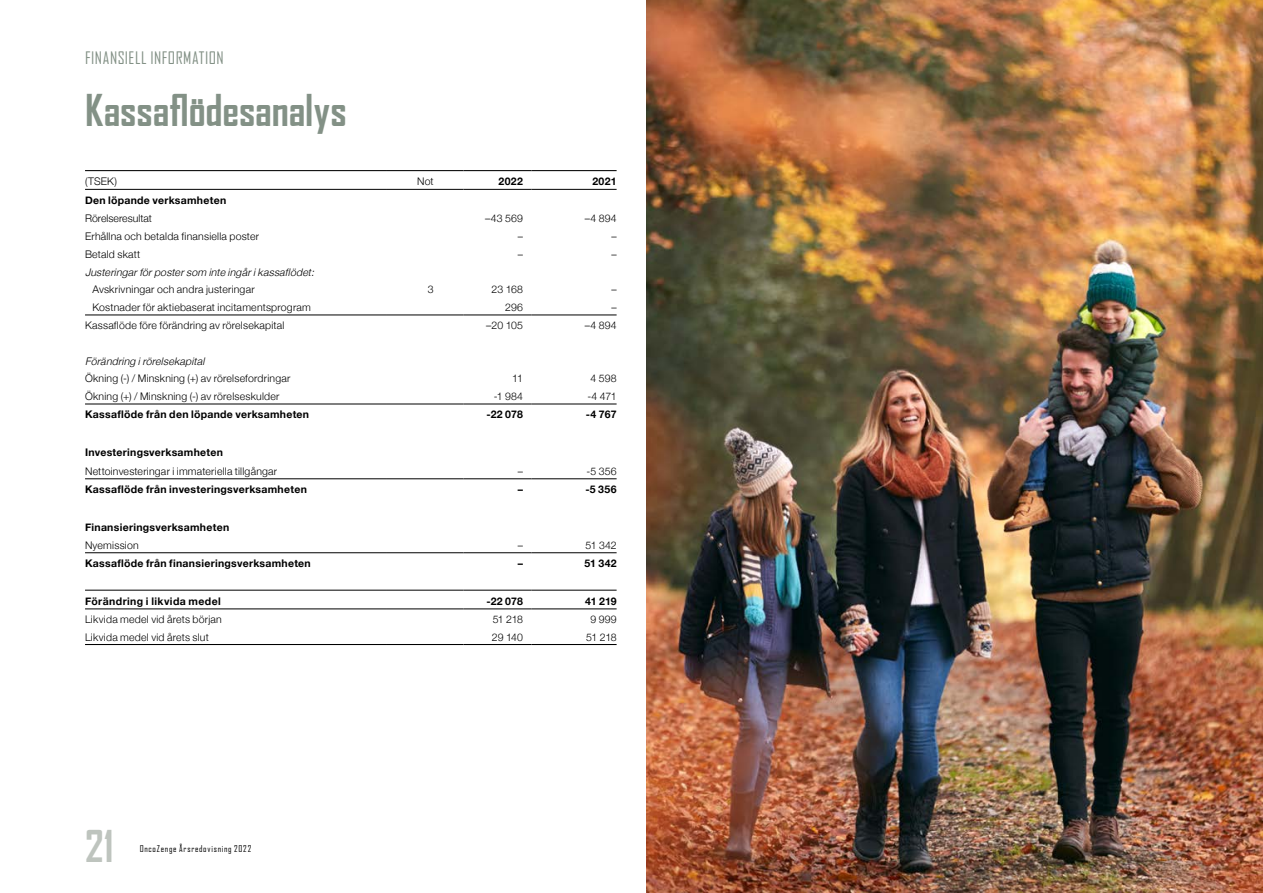
<style>
.page{position:relative;width:1263px;height:893px;background:#fff}
.page>*{position:absolute;margin:0;border:0;box-sizing:border-box;transform-origin:0 0}
.t1{font:700 42px "Agency FB";letter-spacing:-.005em;color:#839186}
.t2{font:700 42px "Agency FB";color:#bec4be}
.t3{font:16.5px "Agency FB";letter-spacing:.025em;color:#839186}
.t4{font:300 10.5px "Helvetica Neue";letter-spacing:.02em;color:#000}
.t5{font:700 10.5px "Helvetica Neue";letter-spacing:.025em;color:#000}
.t6{font:italic 300 10.5px "Helvetica Neue";color:#000}
.t7{font:300 10.5px "Helvetica Neue";color:#000}
.t8{font:9px "Agency FB";letter-spacing:.08em;color:#000}
</style>
<div class="page">
<img style="left:646px;top:0;width:617px;height:893px">
<hr style="left:85px;top:189px;width:302px;height:1px;background:#000">
<hr style="left:387px;top:189px;width:76px;height:1px;background:#000">
<hr style="left:463px;top:189px;width:68px;height:1px;background:#000">
<hr style="left:531px;top:189px;width:86px;height:1px;background:#000">
<hr style="left:85px;top:170px;width:302px;height:1px;background:#000">
<hr style="left:387px;top:170px;width:76px;height:1px;background:#000">
<hr style="left:463px;top:170px;width:68px;height:1px;background:#000">
<hr style="left:531px;top:170px;width:86px;height:1px;background:#000">
<hr style="left:85px;top:404px;width:302px;height:1px;background:#000">
<hr style="left:387px;top:404px;width:76px;height:1px;background:#000">
<hr style="left:463px;top:404px;width:68px;height:1px;background:#000">
<hr style="left:531px;top:404px;width:86px;height:1px;background:#000">
<hr style="left:85px;top:479px;width:302px;height:1px;background:#000">
<hr style="left:387px;top:479px;width:76px;height:1px;background:#000">
<hr style="left:463px;top:479px;width:68px;height:1px;background:#000">
<hr style="left:531px;top:479px;width:86px;height:1px;background:#000">
<hr style="left:85px;top:552px;width:302px;height:1px;background:#000">
<hr style="left:387px;top:552px;width:76px;height:1px;background:#000">
<hr style="left:463px;top:552px;width:68px;height:1px;background:#000">
<hr style="left:531px;top:552px;width:86px;height:1px;background:#000">
<hr style="left:85px;top:315px;width:302px;height:1px;background:#000">
<hr style="left:387px;top:315px;width:76px;height:1px;background:#000">
<hr style="left:463px;top:315px;width:68px;height:1px;background:#000">
<hr style="left:531px;top:315px;width:86px;height:1px;background:#000">
<hr style="left:85px;top:644px;width:302px;height:1px;background:#000">
<hr style="left:387px;top:644px;width:76px;height:1px;background:#000">
<hr style="left:463px;top:644px;width:68px;height:1px;background:#000">
<hr style="left:531px;top:644px;width:86px;height:1px;background:#000">
<hr style="left:85px;top:590px;width:302px;height:1px;background:#000">
<hr style="left:387px;top:590px;width:76px;height:1px;background:#000">
<hr style="left:463px;top:590px;width:68px;height:1px;background:#000">
<hr style="left:531px;top:590px;width:86px;height:1px;background:#000">
<hr style="left:85px;top:609px;width:302px;height:1px;background:#000">
<hr style="left:387px;top:609px;width:76px;height:1px;background:#000">
<hr style="left:463px;top:609px;width:68px;height:1px;background:#000">
<hr style="left:531px;top:609px;width:86px;height:1px;background:#000">
<h2 class="t3" style="left:85px;top:48px;width:140px">FINANSIELL INFORMATION</h2>
<h1 class="t1" style="left:85px;top:84px;width:263px">Kassaflödesanalys</h1>
<p class="t4" style="left:85px;top:173px;width:34px">(TSEK)</p>
<p class="t4" style="left:417px;top:173px;width:18px">Not</p>
<p class="t5" style="left:499px;top:173px;width:26px">2022</p>
<p class="t5" style="left:592px;top:173px;width:26px">2021</p>
<p class="t5" style="left:85px;top:192px;width:143px">Den löpande verksamheten</p>
<p class="t7" style="left:85px;top:210px;width:68px">Rörelseresultat</p>
<p class="t4" style="left:485px;top:210px;width:39px">–43 569</p>
<p class="t4" style="left:585px;top:210px;width:33px">–4 894</p>
<p class="t4" style="left:85px;top:228px;width:175px">Erhållna och betalda finansiella poster</p>
<p class="t4" style="left:518px;top:228px;width:7px">–</p>
<p class="t4" style="left:611px;top:228px;width:7px">–</p>
<p class="t4" style="left:85px;top:245px;width:57px">Betald skatt</p>
<p class="t4" style="left:518px;top:245px;width:7px">–</p>
<p class="t4" style="left:611px;top:245px;width:7px">–</p>
<p class="t6" style="left:85px;top:263px;width:234px">Justeringarförpostersom inteingårikassaflödet:</p>
<p class="t4" style="left:92px;top:281px;width:164px">Avskrivningar och andra justeringar</p>
<p class="t4" style="left:428px;top:281px;width:7px">3</p>
<p class="t4" style="left:492px;top:281px;width:33px">23 168</p>
<p class="t4" style="left:611px;top:281px;width:7px">–</p>
<p class="t4" style="left:92px;top:299px;width:220px">Kostnader för aktiebaserat incitamentsprogram</p>
<p class="t4" style="left:505px;top:299px;width:19px">296</p>
<p class="t4" style="left:611px;top:299px;width:7px">–</p>
<p class="t4" style="left:85px;top:317px;width:201px">Kassaflöde före förändring av rörelsekapital</p>
<p class="t4" style="left:486px;top:317px;width:38px">–20 105</p>
<p class="t4" style="left:585px;top:317px;width:33px">–4 894</p>
<p class="t6" style="left:85px;top:352px;width:124px">Förändringirörelsekapital</p>
<p class="t4" style="left:85px;top:370px;width:207px">Ökning (-) / Minskning (+) av rörelsefordringar</p>
<p class="t4" style="left:512px;top:370px;width:12px">11</p>
<p class="t4" style="left:590px;top:370px;width:28px">4 598</p>
<p class="t4" style="left:85px;top:388px;width:196px">Ökning (+) / Minskning (-) av rörelseskulder</p>
<p class="t4" style="left:494px;top:388px;width:31px">-1 984</p>
<p class="t4" style="left:587px;top:388px;width:31px">-4 471</p>
<p class="t5" style="left:85px;top:406px;width:226px">Kassaflöde från den löpande verksamheten</p>
<p class="t5" style="left:486px;top:406px;width:38px">-22 078</p>
<p class="t5" style="left:586px;top:406px;width:32px">-4 767</p>
<p class="t5" style="left:85px;top:444px;width:139px">Investeringsverksamheten</p>
<p class="t4" style="left:85px;top:462px;width:194px">Nettoinvesteringar i immateriella tillgångar</p>
<p class="t4" style="left:518px;top:462px;width:7px">–</p>
<p class="t4" style="left:586px;top:462px;width:32px">-5 356</p>
<p class="t5" style="left:85px;top:481px;width:223px">Kassaflöde från investeringsverksamheten</p>
<p class="t5" style="left:518px;top:481px;width:7px">–</p>
<p class="t5" style="left:585px;top:481px;width:33px">-5 356</p>
<p class="t5" style="left:85px;top:519px;width:146px">Finansieringsverksamheten</p>
<p class="t4" style="left:85px;top:537px;width:55px">Nyemission</p>
<p class="t4" style="left:518px;top:537px;width:7px">–</p>
<p class="t4" style="left:585px;top:537px;width:33px">51 342</p>
<p class="t5" style="left:85px;top:555px;width:227px">Kassaflöde från finansieringsverksamheten</p>
<p class="t5" style="left:518px;top:555px;width:7px">–</p>
<p class="t5" style="left:584px;top:555px;width:34px">51 342</p>
<p class="t5" style="left:85px;top:593px;width:137px">Förändring i likvida medel</p>
<p class="t5" style="left:486px;top:593px;width:38px">-22 078</p>
<p class="t5" style="left:585px;top:593px;width:33px">41 219</p>
<p class="t4" style="left:85px;top:611px;width:138px">Likvida medel vid årets början</p>
<p class="t4" style="left:493px;top:611px;width:32px">51 218</p>
<p class="t4" style="left:590px;top:611px;width:28px">9 999</p>
<p class="t4" style="left:85px;top:628px;width:125px">Likvida medel vid årets slut</p>
<p class="t4" style="left:492px;top:628px;width:33px">29 140</p>
<p class="t4" style="left:586px;top:628px;width:32px">51 218</p>
<h1 class="t2" style="left:85px;top:820px;width:30px">21</h1>
<p class="t8" style="left:140px;top:843px;width:113px">OncoZenge Årsredovisning 2022</p>
</div>
